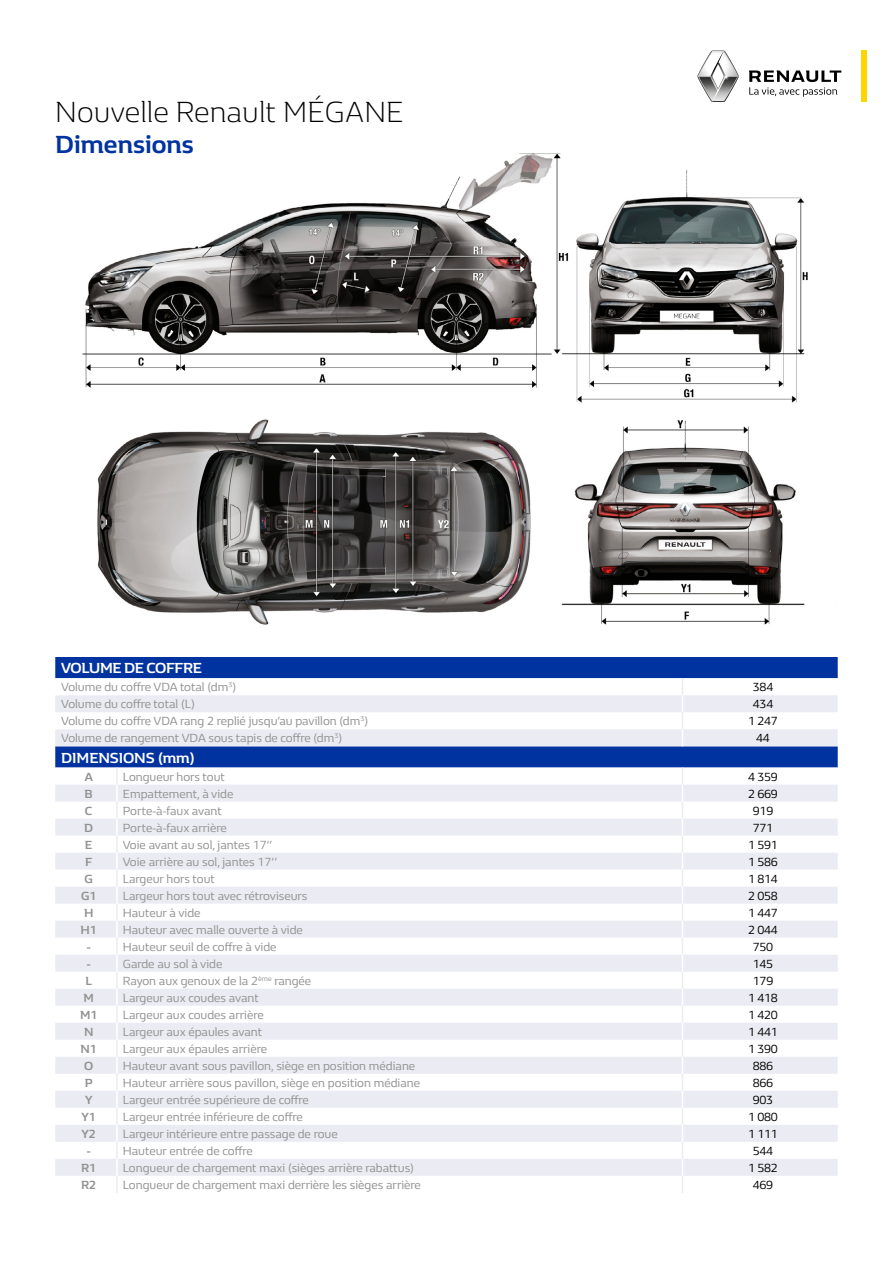
<style>
.page{position:relative;width:893px;height:1263px;background:#fff}
.page>*{position:absolute;margin:0;border:0;box-sizing:border-box;transform-origin:0 0}
.t1{font:300 30px "Renault Life";color:#000}
.t2{font:700 25.5px "Renault Life";letter-spacing:.005em;color:#0032a0}
.t3{font:700 15px "Renault Life";letter-spacing:-.025em;color:#fff}
.t4{font:700 15px "Renault Life";color:#fff}
.t5{font:12.15px "Renault Life";color:#929292}
.t6{font:12.15px "Renault Life";letter-spacing:-.02em;color:#000}
.t7{font:700 12.15px "Renault Life";color:#929292}
</style>
<div class="page">
<div style="left:861px;top:51px;width:6px;height:51px;background:#ffd500"></div>
<svg style="left:697px;top:51px;width:42px;height:51px"></svg>
<svg style="left:749px;top:71px;width:92px;height:26px"></svg>
<img style="left:82px;top:153px;width:726px;height:472px">
<div style="left:55px;top:657px;width:783px;height:21px;background:#0032a0"></div>
<svg style="left:55px;top:695px;width:783px;height:481px;fill:#ebecf3"></svg>
<svg style="left:116px;top:767px;width:2px;height:426px"></svg>
<svg style="left:682px;top:767px;width:1px;height:426px"></svg>
<svg style="left:682px;top:678px;width:1px;height:68px"></svg>
<h1 class="t1" style="left:55px;top:92px;width:350px">Nouvelle Renault MÉGANE</h1>
<h2 class="t2" style="left:55px;top:127px;width:140px">Dimensions</h2>
<p class="t3" style="left:61px;top:658px;width:142px">VOLUME DE COFFRE</p>
<p class="t5" style="left:61px;top:679px;width:176px">Volume du coffre VDA total (dm<sup>3</sup>)</p>
<p class="t6" style="left:753px;top:679px;width:22px">384</p>
<p class="t5" style="left:61px;top:696px;width:135px">Volume du coffre total (L)</p>
<p class="t6" style="left:753px;top:696px;width:22px">434</p>
<p class="t5" style="left:61px;top:713px;width:309px">Volume du coffre VDA rang 2 replié jusqu’au pavillon (dm<sup>3</sup>)</p>
<p class="t6" style="left:748px;top:713px;width:31px">1 247</p>
<p class="t5" style="left:61px;top:730px;width:283px">Volume de rangement VDA sous tapis de coffre (dm<sup>3</sup>)</p>
<p class="t6" style="left:756px;top:730px;width:15px">44</p>
<p class="t4" style="left:61px;top:747px;width:135px">DIMENSIONS (mm)</p>
<p class="t7" style="left:85px;top:768px;width:10px">A</p>
<p class="t5" style="left:123px;top:768px;width:104px">Longueur hors tout</p>
<p class="t6" style="left:748px;top:768px;width:31px">4 359</p>
<p class="t7" style="left:85px;top:785px;width:10px">B</p>
<p class="t5" style="left:123px;top:785px;width:112px">Empattement, à vide</p>
<p class="t6" style="left:748px;top:785px;width:31px">2 669</p>
<p class="t7" style="left:85px;top:802px;width:9px">C</p>
<p class="t5" style="left:123px;top:802px;width:100px">Porte-à-faux avant</p>
<p class="t6" style="left:753px;top:802px;width:22px">919</p>
<p class="t7" style="left:84px;top:819px;width:10px">D</p>
<p class="t5" style="left:123px;top:819px;width:105px">Porte-à-faux arrière</p>
<p class="t6" style="left:753px;top:819px;width:22px">771</p>
<p class="t7" style="left:85px;top:836px;width:9px">E</p>
<p class="t5" style="left:123px;top:836px;width:151px">Voie avant au sol, jantes 17’’</p>
<p class="t6" style="left:748px;top:836px;width:31px">1 591</p>
<p class="t7" style="left:85px;top:853px;width:9px">F</p>
<p class="t5" style="left:123px;top:853px;width:156px">Voie arrière au sol, jantes 17’’</p>
<p class="t6" style="left:748px;top:853px;width:31px">1 586</p>
<p class="t7" style="left:85px;top:870px;width:10px">G</p>
<p class="t5" style="left:123px;top:870px;width:94px">Largeur hors tout</p>
<p class="t6" style="left:748px;top:870px;width:31px">1 814</p>
<p class="t7" style="left:81px;top:887px;width:17px">G1</p>
<p class="t5" style="left:123px;top:887px;width:186px">Largeur hors tout avec rétroviseurs</p>
<p class="t6" style="left:748px;top:887px;width:31px">2 058</p>
<p class="t7" style="left:84px;top:904px;width:11px">H</p>
<p class="t5" style="left:123px;top:904px;width:79px">Hauteur à vide</p>
<p class="t6" style="left:748px;top:904px;width:31px">1 447</p>
<p class="t7" style="left:81px;top:921px;width:18px">H1</p>
<p class="t5" style="left:123px;top:921px;width:182px">Hauteur avec malle ouverte à vide</p>
<p class="t6" style="left:748px;top:921px;width:31px">2 044</p>
<p class="t7" style="left:87px;top:938px;width:5px">-</p>
<p class="t5" style="left:123px;top:938px;width:155px">Hauteur seuil de coffre à vide</p>
<p class="t6" style="left:753px;top:938px;width:22px">750</p>
<p class="t7" style="left:87px;top:955px;width:5px">-</p>
<p class="t5" style="left:123px;top:955px;width:101px">Garde au sol à vide</p>
<p class="t6" style="left:753px;top:955px;width:22px">145</p>
<p class="t7" style="left:86px;top:972px;width:8px">L</p>
<p class="t5" style="left:123px;top:972px;width:190px">Rayon aux genoux de la 2<sup>ème</sup> rangée</p>
<p class="t6" style="left:753px;top:972px;width:22px">179</p>
<p class="t7" style="left:84px;top:989px;width:12px">M</p>
<p class="t5" style="left:123px;top:989px;width:137px">Largeur aux coudes avant</p>
<p class="t6" style="left:748px;top:989px;width:31px">1 418</p>
<p class="t7" style="left:80px;top:1006px;width:19px">M1</p>
<p class="t5" style="left:123px;top:1006px;width:142px">Largeur aux coudes arrière</p>
<p class="t6" style="left:748px;top:1006px;width:31px">1 420</p>
<p class="t7" style="left:84px;top:1023px;width:11px">N</p>
<p class="t5" style="left:123px;top:1023px;width:141px">Largeur aux épaules avant</p>
<p class="t6" style="left:748px;top:1023px;width:31px">1 441</p>
<p class="t7" style="left:81px;top:1040px;width:18px">N1</p>
<p class="t5" style="left:123px;top:1040px;width:146px">Largeur aux épaules arrière</p>
<p class="t6" style="left:748px;top:1040px;width:31px">1 390</p>
<p class="t7" style="left:84px;top:1057px;width:11px">O</p>
<p class="t5" style="left:123px;top:1057px;width:294px">Hauteur avant sous pavillon, siège en position médiane</p>
<p class="t6" style="left:753px;top:1057px;width:22px">886</p>
<p class="t7" style="left:85px;top:1074px;width:9px">P</p>
<p class="t5" style="left:123px;top:1074px;width:299px">Hauteur arrière sous pavillon, siège en position médiane</p>
<p class="t6" style="left:753px;top:1074px;width:22px">866</p>
<p class="t7" style="left:85px;top:1091px;width:9px">Y</p>
<p class="t5" style="left:123px;top:1091px;width:188px">Largeur entrée supérieure de coffre</p>
<p class="t6" style="left:753px;top:1091px;width:22px">903</p>
<p class="t7" style="left:81px;top:1108px;width:16px">Y1</p>
<p class="t5" style="left:123px;top:1108px;width:181px">Largeur entrée inférieure de coffre</p>
<p class="t6" style="left:748px;top:1108px;width:31px">1 080</p>
<p class="t7" style="left:81px;top:1125px;width:16px">Y2</p>
<p class="t5" style="left:123px;top:1125px;width:216px">Largeur intérieure entre passage de roue</p>
<p class="t6" style="left:748px;top:1125px;width:31px">1 111</p>
<p class="t7" style="left:87px;top:1142px;width:5px">-</p>
<p class="t5" style="left:123px;top:1142px;width:131px">Hauteur entrée de coffre</p>
<p class="t6" style="left:753px;top:1142px;width:22px">544</p>
<p class="t7" style="left:81px;top:1160px;width:17px">R1</p>
<p class="t5" style="left:123px;top:1160px;width:293px">Longueur de chargement maxi (sièges arrière rabattus)</p>
<p class="t6" style="left:748px;top:1160px;width:31px">1 582</p>
<p class="t7" style="left:81px;top:1177px;width:17px">R2</p>
<p class="t5" style="left:123px;top:1177px;width:300px">Longueur de chargement maxi derrière les sièges arrière</p>
<p class="t6" style="left:753px;top:1177px;width:22px">469</p>
</div>
